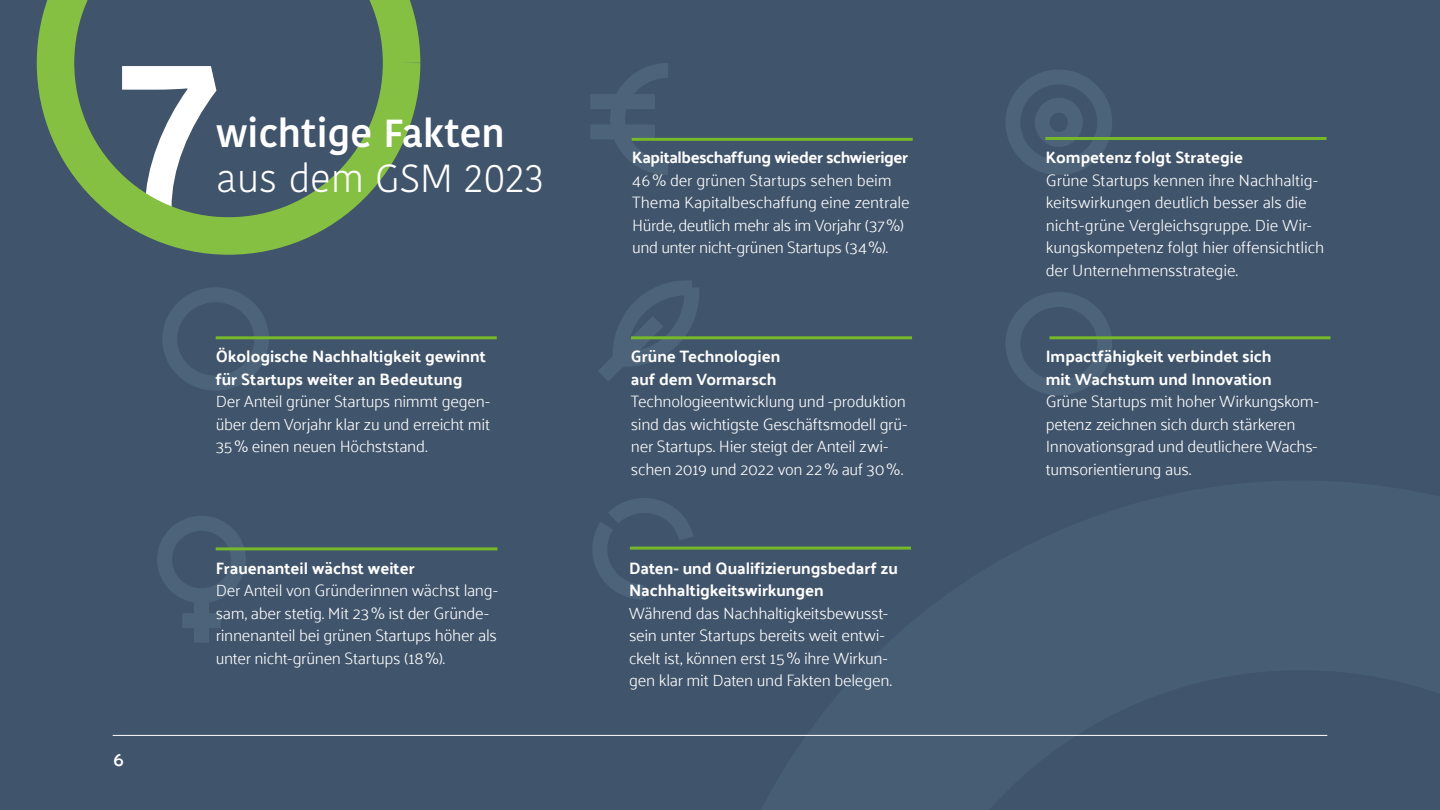
<style>
.page{position:relative;width:1440px;height:810px;background:#40546b}
.page>*{position:absolute;margin:0;border:0;box-sizing:border-box;transform-origin:0 0}
.t1{font:600 213px "Kohinoor Bangla";color:#fff}
.t2{font:600 39px "Kohinoor Bangla";color:#fff}
.t3{font:300 39px "Kohinoor Bangla";color:#fff}
.t4{font:600 19.5px "Palanquin";color:#fff}
.t5{font:300 16.5px/22.5px "Palanquin";letter-spacing:-.02em;color:#fff}
.t6{font:700 16.5px/22.5px "Palanquin";color:#fff}
.t7{font:700 16.5px "Palanquin";letter-spacing:-.02em;color:#fff}
</style>
<div class="page">
<svg style="left:694px;top:480px;width:746px;height:330px;background:#43586f"></svg>
<div style="left:162px;top:287px;width:107px;height:104px;border:15px solid #4d6379;border-radius:50%"></div>
<div style="left:1005px;top:292px;width:107px;height:103px;border:15px solid #4d6379;border-radius:50%"></div>
<svg style="left:585px;top:480px;width:119px;height:127px;background:#42566d"></svg>
<svg style="left:603px;top:55px;width:80px;height:128px;background:#42576e"></svg>
<div style="left:590px;top:94px;width:65px;height:15px;background:#4d6379"></div>
<div style="left:590px;top:124px;width:65px;height:15px;background:#4d6379"></div>
<div style="left:157px;top:516px;width:89px;height:87px;border:15px solid #4d6379;border-radius:50%"></div>
<div style="left:194px;top:591px;width:15px;height:52px;background:#4d6379"></div>
<div style="left:182px;top:613px;width:39px;height:15px;background:#4d6379"></div>
<hr style="left:113px;top:735px;width:1214px;height:1px;background:#fff">
<svg style="left:582px;top:272px;width:126px;height:125px;background:#43586e"></svg>
<div style="left:1005px;top:69px;width:107px;height:106px;border:15px solid #4d6379;border-radius:50%"></div>
<div style="left:1035px;top:98px;width:48px;height:49px;border:15px solid #4d6379;border-radius:50%"></div>
<hr style="left:216px;top:336px;width:281px;height:3px;background:#75b829">
<hr style="left:216px;top:547px;width:281px;height:3px;background:#75b829">
<hr style="left:632px;top:138px;width:281px;height:3px;background:#75b829">
<hr style="left:631px;top:336px;width:281px;height:3px;background:#75b829">
<hr style="left:1049px;top:336px;width:281px;height:3px;background:#75b829">
<hr style="left:1045px;top:137px;width:281px;height:3px;background:#75b829">
<hr style="left:630px;top:547px;width:281px;height:3px;background:#75b829">
<svg style="left:37px;top:0;width:383px;height:255px;background:#516f60"></svg>
<h1 class="t1" style="left:121px;top:-40px;width:102px">7</h1>
<h2 class="t2" style="left:216px;top:101px;width:290px">wichtige Fakten</h2>
<h2 class="t3" style="left:216px;top:149px;width:330px">aus dem GSM 2023</h2>
<p class="t6" style="left:216px;top:345px;width:272px">Ökologische Nachhaltigkeit gewinnt für Startups weiter an Bedeutung</p>
<p class="t5" style="left:216px;top:390px;width:276px;text-align:justify">Der Anteil grüner Startups nimmt gegen&shy;über dem Vorjahr klar zu und erreicht mit 35% einen neuen Höchststand.</p>
<p class="t4" style="left:113px;top:748px;width:12px">6</p>
<p class="t6" style="left:216px;top:557px;width:200px">Frauenanteil wächst weiter</p>
<p class="t5" style="left:216px;top:579px;width:284px">Der Anteil von Gründerinnen wächst lang&shy;sam, aber stetig. Mit 23% ist der Gründe&shy;rinnenanteil bei grünen Startups höher als unter nicht-grünen Startups (18%).</p>
<p class="t7" style="left:632px;top:148px;width:277px">Kapitalbeschaffung wieder schwieriger</p>
<p class="t5" style="left:632px;top:169px;width:279px">46% der grünen Startups sehen beim Thema Kapitalbeschaffung eine zentrale Hürde, deutlich mehr als im Vorjahr (37%) und unter nicht-grünen Startups (34%).</p>
<p class="t6" style="left:631px;top:345px;width:151px">Grüne Technologien auf dem Vormarsch</p>
<p class="t5" style="left:631px;top:390px;width:278px">Technologieentwicklung und -produktion sind das wichtigste Geschäftsmodell grü&shy;ner Startups. Hier steigt der Anteil zwi&shy;schen 2019 und 2022 von 22% auf 30%.</p>
<p class="t6" style="left:629px;top:557px;width:270px">Daten- und Qualifizierungsbedarf zu<br>Nachhaltigkeitswirkungen</p>
<p class="t5" style="left:629px;top:602px;width:264px">Während das Nachhaltigkeitsbewusst&shy;sein unter Startups bereits weit entwi&shy;ckelt ist, können erst 15% ihre Wirkun&shy;gen klar mit Daten und Fakten belegen.</p>
<p class="t6" style="left:1046px;top:146px;width:199px">Kompetenz folgt Strategie</p>
<p class="t5" style="left:1046px;top:169px;width:280px">Grüne Startups kennen ihre Nachhaltig&shy;keitswirkungen deutlich besser als die nicht-grüne Vergleichsgruppe. Die Wir&shy;kungskompetenz folgt hier offensichtlich der Unternehmensstrategie.</p>
<p class="t6" style="left:1046px;top:345px;width:227px">Impactfähigkeit verbindet sich mit Wachstum und Innovation</p>
<p class="t5" style="left:1046px;top:390px;width:275px">Grüne Startups mit hoher Wirkungskom&shy;petenz zeichnen sich durch stärkeren Innovationsgrad und deutlichere Wachs&shy;tumsorientierung aus.</p>
</div>
